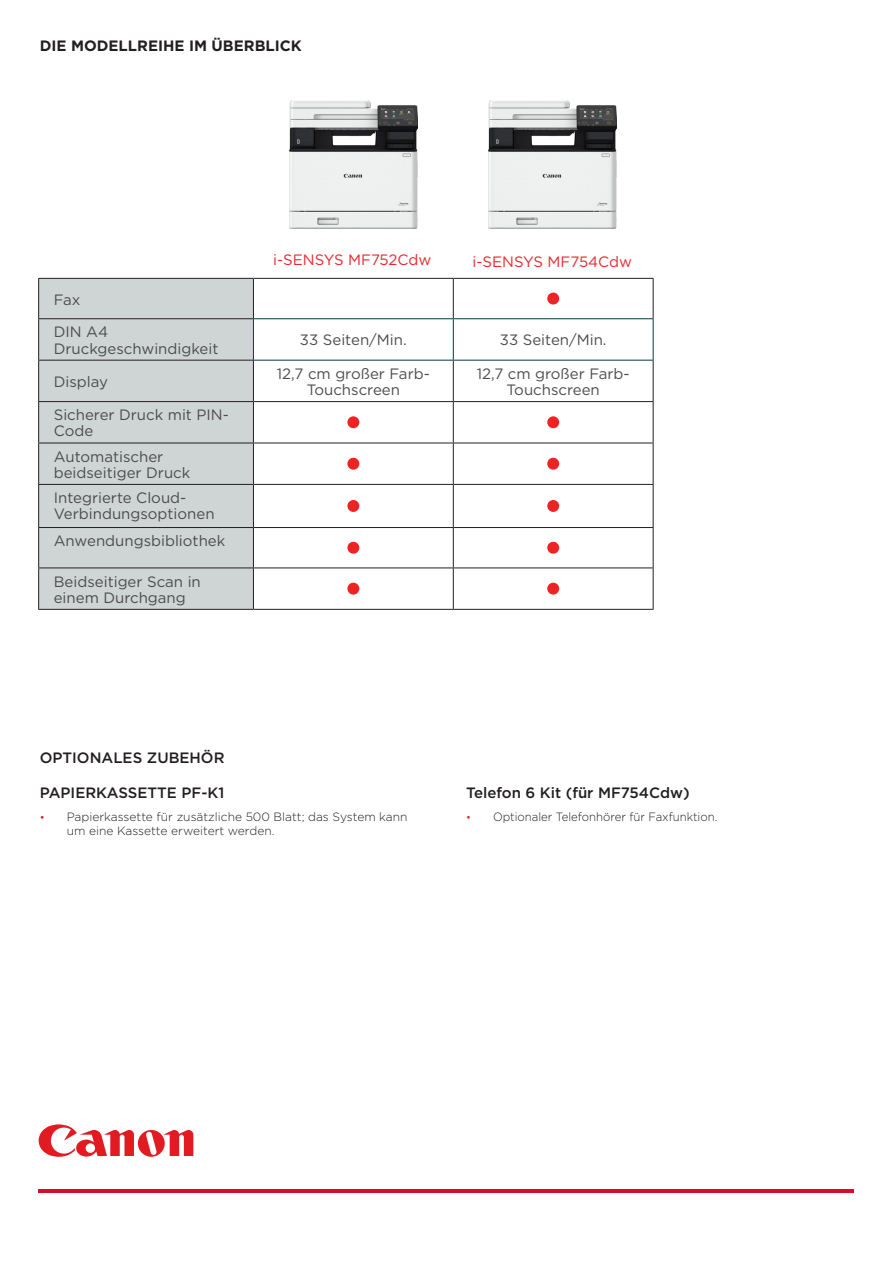
<style>
.page{position:relative;width:893px;height:1263px;background:#fff}
.page>*{position:absolute;margin:0;border:0;box-sizing:border-box;transform-origin:0 0}
.t1{font:15px/16.2px "Gotham";color:#4d4c4f}
.Product_name{font:500 15px "Gotham";color:#231f20}
.t2{font:15px "Gotham";color:#e9272f}
.Product_name-2{font:700 15px "Gotham";color:#231f20}
.t3{font:300 12px/14.4px "Gotham";color:#231f20}
.t4{font:300 12px "Gotham";color:#231f20;scale:.95 1}
.s1{font-weight:400;font-size:10.5px;color:#d1232a}
</style>
<div class="page">
<img style="left:290px;top:100px;width:127px;height:129px">
<img style="left:489px;top:100px;width:128px;height:129px">
<svg style="left:39px;top:1124px;width:154px;height:33px"></svg>
<hr style="left:39px;top:1189px;width:815px;height:3px;background:#d30d2b">
<div style="left:39px;top:279px;width:214px;height:330px;background:#cfd4d5"></div>
<svg style="left:254px;top:279px;width:399px;height:330px"></svg>
<hr style="left:253px;top:278px;width:200px;height:1px;background:#231f20">
<hr style="left:253px;top:401px;width:200px;height:1px;background:#231f20">
<hr style="left:253px;top:443px;width:200px;height:1px;background:#231f20">
<hr style="left:253px;top:484px;width:200px;height:1px;background:#231f20">
<hr style="left:253px;top:527px;width:200px;height:1px;background:#231f20">
<hr style="left:253px;top:567px;width:200px;height:1px;background:#231f20">
<hr style="left:253px;top:609px;width:200px;height:1px;background:#231f20">
<hr style="left:453px;top:278px;width:201px;height:1px;background:#231f20">
<hr style="left:453px;top:279px;width:1px;height:39px;background:#231f20">
<hr style="left:453px;top:361px;width:1px;height:40px;background:#231f20">
<hr style="left:453px;top:401px;width:201px;height:1px;background:#231f20">
<hr style="left:453px;top:402px;width:1px;height:41px;background:#231f20">
<hr style="left:453px;top:443px;width:201px;height:1px;background:#231f20">
<hr style="left:453px;top:443px;width:1px;height:41px;background:#231f20">
<hr style="left:453px;top:484px;width:201px;height:1px;background:#231f20">
<hr style="left:453px;top:485px;width:1px;height:42px;background:#231f20">
<hr style="left:453px;top:527px;width:201px;height:1px;background:#231f20">
<hr style="left:453px;top:528px;width:1px;height:39px;background:#231f20">
<hr style="left:453px;top:567px;width:201px;height:1px;background:#231f20">
<hr style="left:453px;top:568px;width:1px;height:41px;background:#231f20">
<hr style="left:453px;top:609px;width:201px;height:1px;background:#231f20">
<hr style="left:653px;top:279px;width:1px;height:39px;background:#231f20">
<hr style="left:653px;top:361px;width:1px;height:40px;background:#231f20">
<hr style="left:653px;top:402px;width:1px;height:41px;background:#231f20">
<hr style="left:653px;top:443px;width:1px;height:41px;background:#231f20">
<hr style="left:653px;top:485px;width:1px;height:42px;background:#231f20">
<hr style="left:653px;top:528px;width:1px;height:39px;background:#231f20">
<hr style="left:653px;top:568px;width:1px;height:41px;background:#231f20">
<hr style="left:38px;top:278px;width:215px;height:1px;background:#231f20">
<hr style="left:38px;top:279px;width:1px;height:39px;background:#231f20">
<hr style="left:253px;top:279px;width:1px;height:39px;background:#231f20">
<hr style="left:38px;top:318px;width:215px;height:1px;background:#231f20">
<hr style="left:38px;top:319px;width:1px;height:41px;background:#231f20">
<hr style="left:38px;top:360px;width:215px;height:1px;background:#231f20">
<hr style="left:38px;top:361px;width:1px;height:40px;background:#231f20">
<hr style="left:253px;top:361px;width:1px;height:40px;background:#231f20">
<hr style="left:38px;top:401px;width:215px;height:1px;background:#231f20">
<hr style="left:38px;top:402px;width:1px;height:41px;background:#231f20">
<hr style="left:253px;top:402px;width:1px;height:41px;background:#231f20">
<hr style="left:38px;top:443px;width:215px;height:1px;background:#231f20">
<hr style="left:38px;top:443px;width:1px;height:41px;background:#231f20">
<hr style="left:253px;top:443px;width:1px;height:41px;background:#231f20">
<hr style="left:38px;top:484px;width:215px;height:1px;background:#231f20">
<hr style="left:38px;top:485px;width:1px;height:42px;background:#231f20">
<hr style="left:253px;top:485px;width:1px;height:42px;background:#231f20">
<hr style="left:38px;top:527px;width:215px;height:1px;background:#231f20">
<hr style="left:38px;top:528px;width:1px;height:39px;background:#231f20">
<hr style="left:253px;top:528px;width:1px;height:39px;background:#231f20">
<hr style="left:38px;top:567px;width:215px;height:1px;background:#231f20">
<hr style="left:38px;top:568px;width:1px;height:41px;background:#231f20">
<hr style="left:253px;top:568px;width:1px;height:41px;background:#231f20">
<hr style="left:38px;top:609px;width:215px;height:1px;background:#231f20">
<hr style="left:253px;top:318px;width:200px;height:1px;background:#003942">
<hr style="left:253px;top:319px;width:1px;height:41px;background:#003942">
<hr style="left:253px;top:360px;width:200px;height:1px;background:#003942">
<hr style="left:453px;top:318px;width:201px;height:1px;background:#003942">
<hr style="left:453px;top:319px;width:1px;height:41px;background:#003942">
<hr style="left:453px;top:360px;width:201px;height:1px;background:#003942">
<hr style="left:653px;top:319px;width:1px;height:41px;background:#003942">
<div style="left:548px;top:293px;width:10px;height:11px;background:#ee2324;border-radius:50%"></div>
<div style="left:547px;top:293px;width:12px;height:11px;border:2px solid #ee2324;border-radius:50%"></div>
<div style="left:348px;top:417px;width:11px;height:10px;background:#ee2324;border-radius:50%"></div>
<div style="left:347px;top:416px;width:12px;height:12px;border:2px solid #ee2324;border-radius:50%"></div>
<div style="left:548px;top:417px;width:10px;height:10px;background:#ee2324;border-radius:50%"></div>
<div style="left:547px;top:416px;width:12px;height:12px;border:2px solid #ee2324;border-radius:50%"></div>
<div style="left:348px;top:458px;width:11px;height:11px;background:#ee2324;border-radius:50%"></div>
<div style="left:347px;top:458px;width:12px;height:12px;border:2px solid #ee2324;border-radius:50%"></div>
<div style="left:548px;top:458px;width:10px;height:11px;background:#ee2324;border-radius:50%"></div>
<div style="left:547px;top:458px;width:12px;height:12px;border:2px solid #ee2324;border-radius:50%"></div>
<div style="left:348px;top:501px;width:11px;height:10px;background:#ee2324;border-radius:50%"></div>
<div style="left:347px;top:500px;width:12px;height:12px;border:2px solid #ee2324;border-radius:50%"></div>
<div style="left:548px;top:501px;width:10px;height:10px;background:#ee2324;border-radius:50%"></div>
<div style="left:547px;top:500px;width:12px;height:12px;border:2px solid #ee2324;border-radius:50%"></div>
<div style="left:348px;top:542px;width:11px;height:11px;background:#ee2324;border-radius:50%"></div>
<div style="left:347px;top:542px;width:12px;height:12px;border:2px solid #ee2324;border-radius:50%"></div>
<div style="left:548px;top:542px;width:10px;height:11px;background:#ee2324;border-radius:50%"></div>
<div style="left:547px;top:542px;width:12px;height:12px;border:2px solid #ee2324;border-radius:50%"></div>
<div style="left:348px;top:583px;width:11px;height:11px;background:#ee2324;border-radius:50%"></div>
<div style="left:347px;top:583px;width:12px;height:12px;border:2px solid #ee2324;border-radius:50%"></div>
<div style="left:548px;top:583px;width:10px;height:11px;background:#ee2324;border-radius:50%"></div>
<div style="left:547px;top:583px;width:12px;height:12px;border:2px solid #ee2324;border-radius:50%"></div>
<p class="Product_name-2" style="left:40px;top:35px;width:264px">DIE MODELLREIHE IM ÜBERBLICK</p>
<p class="t2" style="left:273px;top:250px;width:160px">i-SENSYS MF752Cdw</p>
<p class="t2" style="left:473px;top:252px;width:161px">i-SENSYS MF754Cdw</p>
<p class="t1" style="left:54px;top:291px;width:28px">Fax</p>
<p class="t1" style="left:54px;top:324px;width:166px">DIN A4<br>Druckgeschwindigkeit</p>
<p class="t1" style="left:300px;top:332px;width:108px">33 Seiten/Min.</p>
<p class="t1" style="left:500px;top:332px;width:108px">33 Seiten/Min.</p>
<p class="t1" style="left:54px;top:373px;width:56px">Display</p>
<p class="t1" style="left:277px;top:365px;width:154px;text-align:center">12,7 cm großer Farb-<br>Touchscreen</p>
<p class="t1" style="left:477px;top:365px;width:154px;text-align:center">12,7 cm großer Farb-<br>Touchscreen</p>
<p class="t1" style="left:54px;top:406px;width:177px">Sicherer Druck mit PIN-<br>Code</p>
<p class="t1" style="left:54px;top:448px;width:138px">Automatischer beidseitiger Druck</p>
<p class="t1" style="left:54px;top:489px;width:162px">Integrierte Cloud-<br>Verbindungsoptionen</p>
<p class="t1" style="left:54px;top:532px;width:173px">Anwendungsbibliothek</p>
<p class="t1" style="left:54px;top:573px;width:149px">Beidseitiger Scan in einem Durchgang</p>
<p class="Product_name" style="left:40px;top:748px;width:186px">OPTIONALES ZUBEHÖR</p>
<p class="Product_name" style="left:40px;top:782px;width:186px">PAPIERKASSETTE PF-K1</p>
<p class="t3" style="left:67px;top:809px;width:342px;text-indent:-27px"><span class="s1">•</span> Papierkassette für zusätzliche 500 Blatt; das System kann um eine Kassette erweitert werden.</p>
<p class="Product_name" style="left:466px;top:782px;width:225px">Telefon 6 Kit (für MF754Cdw)</p>
<p class="t4" style="left:466px;top:809px;width:266px"><span class="s1">•</span> Optionaler Telefonhörer für Faxfunktion.</p>
</div>
